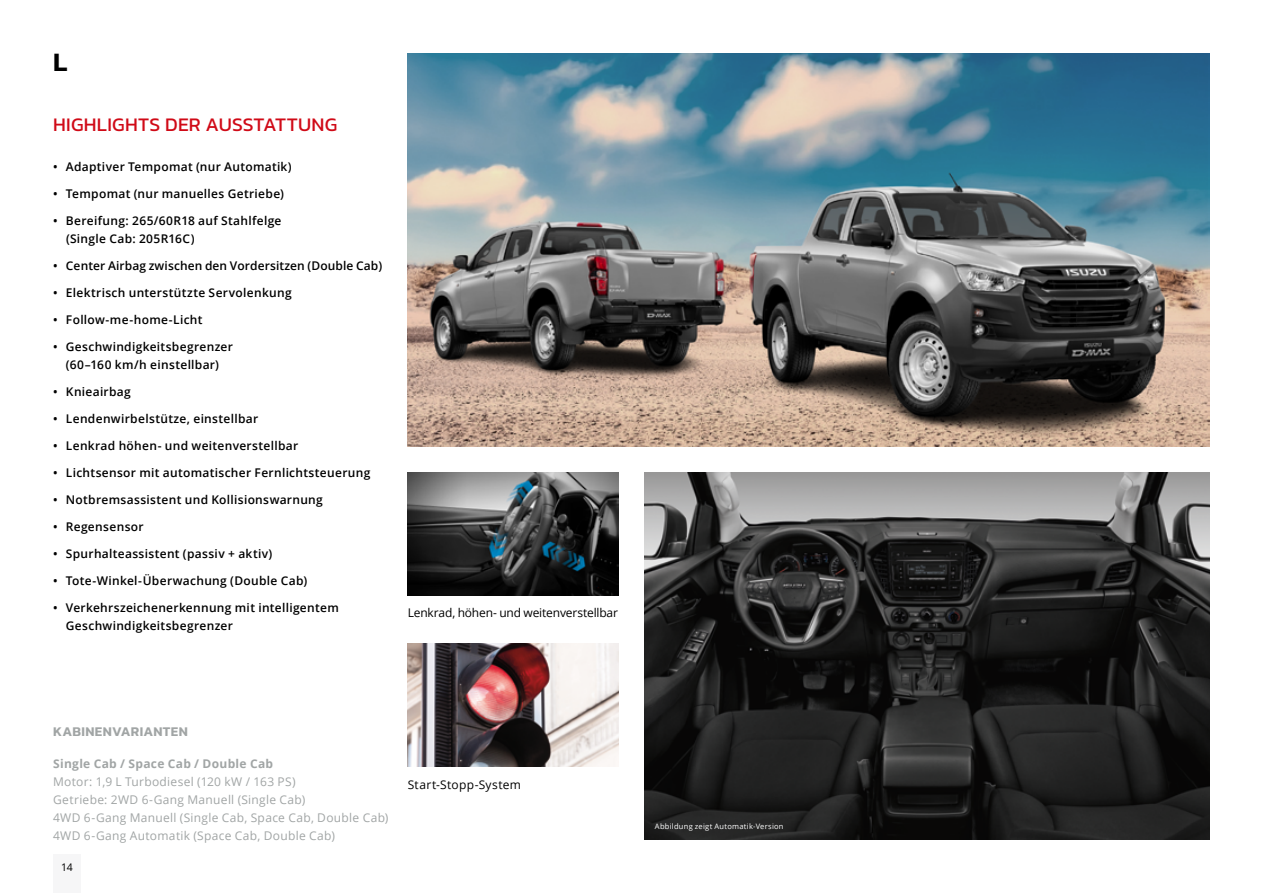
<style>
.page{position:relative;width:1263px;height:893px;background:#fff}
.page>*{position:absolute;margin:0;border:0;box-sizing:border-box;transform-origin:0 0}
.t1{font:600 27px "Kanit";color:#000}
.t2{font:19.5px "Kanit";letter-spacing:.01em;color:#d00a17}
.t3{font:600 13.5px "Kanit";letter-spacing:.02em;color:#a1a5a5}
.t4{font:600 12px/18px "Open Sans";letter-spacing:.025em;color:#000}
.t5{font:12px/18px "Open Sans";letter-spacing:.025em;color:#a1a5a5}
.t6{font:12px "Open Sans";letter-spacing:-.015em;color:#000}
.t7{font:700 12px "Open Sans";letter-spacing:.025em;color:#a1a5a5}
.t8{font:12px "Open Sans";letter-spacing:.025em;color:#000}
.t9{font:10.5px "Open Sans";color:#000}
.t10{font:7.5px "Open Sans";letter-spacing:.035em;color:#fff}
</style>
<div class="page">
<img style="left:408px;top:53px;width:802px;height:393px">
<img style="left:644px;top:472px;width:566px;height:368px">
<img style="left:408px;top:472px;width:211px;height:123px">
<img style="left:408px;top:643px;width:211px;height:124px">
<div style="left:53px;top:855px;width:28px;height:38px;background:#f6f6f7"></div>
<h1 class="t1" style="left:53px;top:41px;width:16px">L</h1>
<h2 class="t2" style="left:53px;top:110px;width:286px">HIGHLIGHTS DER AUSSTATTUNG</h2>
<p class="t4" style="left:53px;top:157px;width:240px">• Adaptiver Tempomat (nur Automatik)</p>
<p class="t4" style="left:53px;top:184px;width:232px">• Tempomat (nur manuelles Getriebe)</p>
<p class="t4" style="left:66px;top:211px;width:217px;text-indent:-13px">• Bereifung: 265/60R18 auf Stahlfelge (Single Cab: 205R16C)</p>
<p class="t4" style="left:53px;top:256px;width:331px">• Center Airbag zwischen den Vordersitzen (Double Cab)</p>
<p class="t4" style="left:53px;top:283px;width:240px">• Elektrisch unterstützte Servolenkung</p>
<p class="t4" style="left:53px;top:310px;width:151px">• Follow-me-home-Licht</p>
<p class="t4" style="left:53px;top:337px;width:181px;text-align:center">• Geschwindigkeitsbegrenzer (60–160 km/h einstellbar)</p>
<p class="t4" style="left:53px;top:382px;width:79px">• Knieairbag</p>
<p class="t4" style="left:53px;top:409px;width:207px">• Lendenwirbelstütze, einstellbar</p>
<p class="t4" style="left:53px;top:436px;width:247px">• Lenkrad höhen- und weitenverstellbar</p>
<p class="t4" style="left:53px;top:463px;width:319px">• Lichtsensor mit automatischer Fernlichtsteuerung</p>
<p class="t4" style="left:53px;top:490px;width:271px">• Notbremsassistent und Kollisionswarnung</p>
<p class="t4" style="left:53px;top:517px;width:92px">• Regensensor</p>
<p class="t4" style="left:53px;top:544px;width:221px">• Spurhalteassistent (passiv + aktiv)</p>
<p class="t4" style="left:53px;top:571px;width:256px">• Tote-Winkel-Überwachung (Double Cab)</p>
<p class="t4" style="left:66px;top:598px;width:274px;text-indent:-13px">• Verkehrszeichenerkennung mit intelligentem<br>Geschwindigkeitsbegrenzer</p>
<p class="t6" style="left:408px;top:605px;width:212px">Lenkrad, höhen- und weitenverstellbar</p>
<p class="t3" style="left:53px;top:721px;width:136px">KABINENVARIANTEN</p>
<p class="t7" style="left:53px;top:755px;width:221px">Single Cab / Space Cab / Double Cab</p>
<p class="t5" style="left:53px;top:772px;width:337px">Motor: 1,9 L Turbodiesel (120 kW / 163 PS)<br>Getriebe: 2WD 6-Gang Manuell (Single Cab)<br>4WD 6-Gang Manuell (Single Cab, Space Cab, Double Cab)<br>4WD 6-Gang Automatik (Space Cab, Double Cab)</p>
<p class="t9" style="left:61px;top:860px;width:13px">14</p>
<p class="t8" style="left:408px;top:776px;width:115px">Start-Stopp-System</p>
<p class="t10" style="left:655px;top:821px;width:130px">Abbildung zeigt Automatik-Version</p>
</div>
